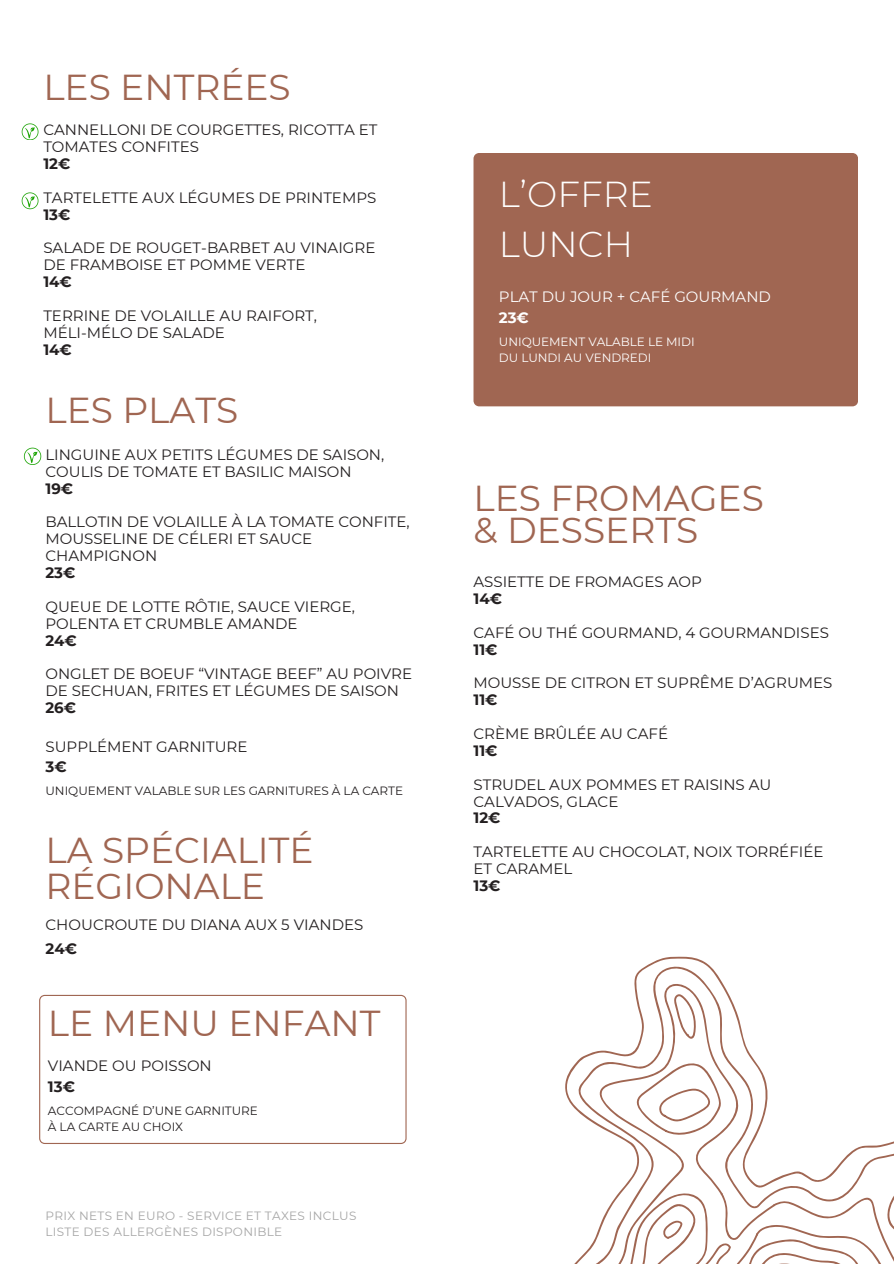
<style>
.page{position:relative;width:894px;height:1264px;background:#fff}
.page>*{position:absolute;margin:0;border:0;box-sizing:border-box;transform-origin:0 0}
.t1{font:36px/36px "Montserrat";color:#a06652}
.t2{font:300 36px/49.5px "Montserrat";color:#fff}
.t3{font:15px/16.8px "Montserrat";color:#231f20}
.t4{font:15px/20.2px "Montserrat";color:#fff}
.t5{font:12px "Montserrat";letter-spacing:-.005em;color:#231f20}
.t6{font:12px "Montserrat";letter-spacing:.025em;color:#a6a6a6}
.t7{font:12px "Montserrat";letter-spacing:-.005em;color:#fff}
.s1{font-weight:700}
</style>
<div class="page">
<img style="left:23px;top:447px;width:18px;height:17px">
<img style="left:21px;top:192px;width:18px;height:17px">
<img style="left:21px;top:123px;width:18px;height:17px">
<div style="left:473px;top:153px;width:384px;height:253px;background:#a06652"></div>
<svg style="left:39px;top:994px;width:367px;height:149px"></svg>
<svg style="left:565px;top:956px;width:328px;height:307px"></svg>
<svg style="left:583px;top:1171px;width:310px;height:92px"></svg>
<h1 class="t1" style="left:43px;top:70px;width:249px">LES ENTRÉES</h1>
<p class="t3" style="left:43px;top:121px;width:335px">CANNELLONI DE COURGETTES, RICOTTA ET<br>TOMATES CONFITES<br><span class="s1">12€</span></p>
<h2 class="t3" style="left:43px;top:189px;width:334px">TARTELETTE AUX LÉGUMES DE PRINTEMPS<br><span class="s1">13€</span></h2>
<p class="t3" style="left:43px;top:239px;width:333px">SALADE DE ROUGET-BARBET AU VINAIGRE<br>DE FRAMBOISE ET POMME VERTE<br><span class="s1">14€</span></p>
<p class="t3" style="left:43px;top:307px;width:275px">TERRINE DE VOLAILLE AU RAIFORT,<br>MÉLI-MÉLO DE SALADE<br><span class="s1">14€</span></p>
<h1 class="t1" style="left:45px;top:392px;width:194px">LES PLATS</h1>
<h1 class="t3" style="left:45px;top:446px;width:340px">LINGUINE AUX PETITS LÉGUMES DE SAISON,<br>COULIS DE TOMATE ET BASILIC MAISON<br><span class="s1">19€</span></h1>
<p class="t3" style="left:45px;top:513px;width:365px">BALLOTIN DE VOLAILLE À LA TOMATE CONFITE,<br>MOUSSELINE DE CÉLERI ET SAUCE<br>CHAMPIGNON<br><span class="s1">23€</span></p>
<h2 class="t3" style="left:45px;top:598px;width:311px">QUEUE DE LOTTE RÔTIE, SAUCE VIERGE,<br>POLENTA ET CRUMBLE AMANDE<br><span class="s1">24€</span></h2>
<h2 class="t3" style="left:45px;top:665px;width:368px">ONGLET DE BOEUF “VINTAGE BEEF” AU POIVRE<br>DE SECHUAN, FRITES ET LÉGUMES DE SAISON<br><span class="s1">26€</span></h2>
<h2 class="t3" style="left:45px;top:736px;width:203px;line-height:20.2px">SUPPLÉMENT GARNITURE<br><span class="s1">3€</span></h2>
<h2 class="t5" style="left:45px;top:783px;width:359px">UNIQUEMENT VALABLE SUR LES GARNITURES À LA CARTE</h2>
<h2 class="t1" style="left:45px;top:832px;width:269px">LA SPÉCIALITÉ<br>RÉGIONALE</h2>
<p class="t3" style="left:45px;top:913px;width:319px;line-height:23.7px">CHOUCROUTE DU DIANA AUX 5 VIANDES<br><span class="s1">24€</span></p>
<h2 class="t1" style="left:48px;top:1005px;width:334px">LE MENU ENFANT</h2>
<h2 class="t3" style="left:48px;top:1055px;width:165px;line-height:20.2px">VIANDE OU POISSON<br><span class="s1">13€</span></h2>
<p class="t5" style="left:48px;top:1103px;width:211px">ACCOMPAGNÉ D’UNE GARNITURE</p>
<h1 class="t5" style="left:48px;top:1119px;width:137px">À LA CARTE AU CHOIX</h1>
<h2 class="t6" style="left:45px;top:1208px;width:312px">PRIX NETS EN EURO - SERVICE ET TAXES INCLUS</h2>
<h2 class="t6" style="left:45px;top:1224px;width:238px">LISTE DES ALLERGÈNES DISPONIBLE</h2>
<h2 class="t2" style="left:498px;top:170px;width:155px">L’OFFRE<br>LUNCH</h2>
<h2 class="t4" style="left:498px;top:287px;width:273px">PLAT DU JOUR + CAFÉ GOURMAND<br><span class="s1">23€</span></h2>
<h2 class="t7" style="left:498px;top:334px;width:197px">UNIQUEMENT VALABLE LE MIDI</h2>
<h2 class="t7" style="left:498px;top:350px;width:154px">DU LUNDI AU VENDREDI</h2>
<h1 class="t1" style="left:473px;top:482px;width:292px;line-height:31.5px">LES FROMAGES &amp; DESSERTS</h1>
<h2 class="t3" style="left:473px;top:573px;width:230px">ASSIETTE DE FROMAGES AOP<br><span class="s1">14€</span></h2>
<h2 class="t3" style="left:473px;top:624px;width:357px">CAFÉ OU THÉ GOURMAND, 4 GOURMANDISES<br><span class="s1">11€</span></h2>
<h2 class="t3" style="left:473px;top:674px;width:360px">MOUSSE DE CITRON ET SUPRÊME D’AGRUMES<br><span class="s1">11€</span></h2>
<h1 class="t3" style="left:473px;top:725px;width:196px">CRÈME BRÛLÉE AU CAFÉ<br><span class="s1">11€</span></h1>
<h1 class="t3" style="left:473px;top:775px;width:299px">STRUDEL AUX POMMES ET RAISINS AU</h1>
<h2 class="t3" style="left:473px;top:792px;width:146px">CALVADOS, GLACE<br><span class="s1">12€</span></h2>
<h2 class="t3" style="left:473px;top:843px;width:351px">TARTELETTE AU CHOCOLAT, NOIX TORRÉFIÉE</h2>
<p class="t3" style="left:473px;top:860px;width:100px">ET CARAMEL<br><span class="s1">13€</span></p>
</div>
